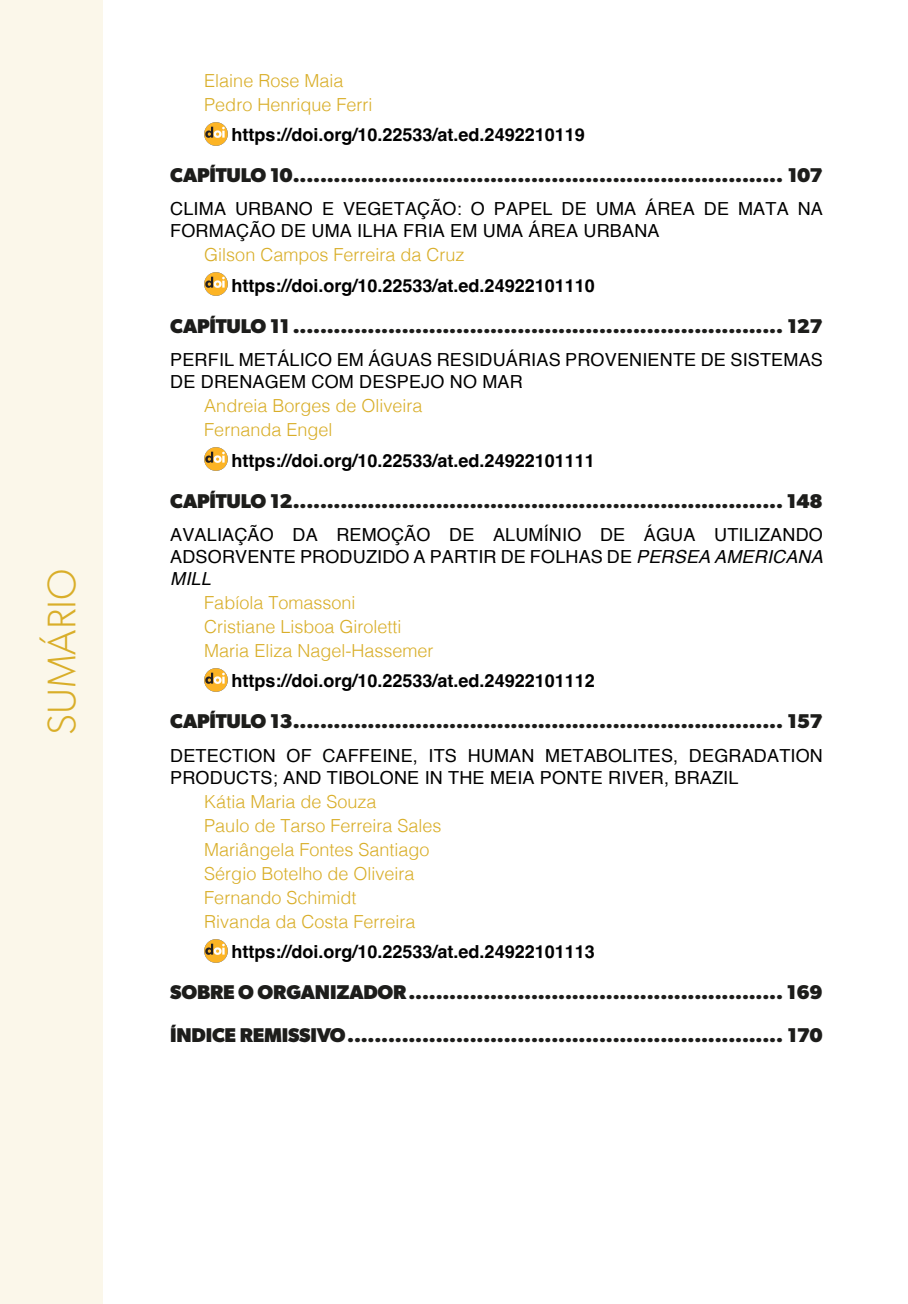
<style>
.page{position:relative;width:908px;height:1304px;background:#fff}
.page>*{position:absolute;margin:0;border:0;box-sizing:border-box;transform-origin:0 0}
.t1{font:300 40px "Gibson";color:#d9ae29}
.t2{font:700 20px/43px "Gibson";letter-spacing:-.01em;color:#1d1d1b}
.t3{font:18px/22px "Helvetica";letter-spacing:.01em;color:#000}
.t4{font:300 18px/24px "Helvetica";color:#d9ae29}
.t5{font:700 18px "Helvetica";color:#000}
.s1{font-style:italic}
</style>
<div class="page">
<div style="left:0;top:0;width:103px;height:1304px;background:#fbf7ea"></div>
<img style="left:204px;top:122px;width:23px;height:23px">
<img style="left:204px;top:273px;width:23px;height:23px">
<img style="left:204px;top:448px;width:23px;height:23px">
<img style="left:204px;top:668px;width:23px;height:23px">
<img style="left:204px;top:939px;width:23px;height:23px">
<h1 class="t1" style="left:37px;top:735px;width:167px;rotate:-90deg">SUMÁRIO</h1>
<p class="t4" style="left:204px;top:67px;width:170px">Elaine Rose Maia<br>Pedro Henrique Ferri</p>
<p class="t5" style="left:231px;top:124px;width:355px">https://doi.org/10.22533/at.ed.2492210119</p>
<p class="t2" style="left:170px;top:153px;width:653px">CAPÍTULO 10........................................................................ 107</p>
<p class="t3" style="left:170px;top:199px;width:653px">CLIMA URBANO E VEGETAÇÃO: O PAPEL DE UMA ÁREA DE MATA NA<br>FORMAÇÃO DE UMA ILHA FRIA EM UMA ÁREA URBANA</p>
<p class="t4" style="left:204px;top:242px;width:262px">Gilson Campos Ferreira da Cruz</p>
<p class="t5" style="left:231px;top:274px;width:365px">https://doi.org/10.22533/at.ed.24922101110</p>
<p class="t2" style="left:170px;top:304px;width:653px">CAPÍTULO 11 ........................................................................ 127</p>
<p class="t3" style="left:170px;top:349px;width:653px">PERFIL METÁLICO EM ÁGUAS RESIDUÁRIAS PROVENIENTE DE SISTEMAS<br>DE DRENAGEM COM DESPEJO NO MAR</p>
<p class="t4" style="left:204px;top:392px;width:220px">Andreia Borges de Oliveira<br>Fernanda Engel</p>
<p class="t5" style="left:231px;top:449px;width:365px">https://doi.org/10.22533/at.ed.24922101111</p>
<p class="t2" style="left:170px;top:479px;width:653px">CAPÍTULO 12........................................................................ 148</p>
<p class="t3" style="left:170px;top:524px;width:653px;text-align:justify">AVALIAÇÃO DA REMOÇÃO DE ALUMÍNIO DE ÁGUA UTILIZANDO ADSORVENTE PRODUZIDO A PARTIR DE FOLHAS DE <span class="s1">PERSEA AMERICANA MILL</span></p>
<p class="t4" style="left:204px;top:589px;width:231px">Fabíola Tomassoni<br>Cristiane Lisboa Giroletti<br>Maria Eliza Nagel-Hassemer</p>
<p class="t5" style="left:231px;top:670px;width:365px">https://doi.org/10.22533/at.ed.24922101112</p>
<p class="t2" style="left:170px;top:699px;width:653px">CAPÍTULO 13........................................................................ 157</p>
<p class="t3" style="left:170px;top:745px;width:654px">DETECTION OF CAFFEINE, ITS HUMAN METABOLITES, DEGRADATION<br>PRODUCTS; AND TIBOLONE IN THE MEIA PONTE RIVER, BRAZIL</p>
<p class="t4" style="left:204px;top:788px;width:239px">Kátia Maria de Souza<br>Paulo de Tarso Ferreira Sales<br>Mariângela Fontes Santiago<br>Sérgio Botelho de Oliveira<br>Fernando Schimidt<br>Rivanda da Costa Ferreira</p>
<p class="t5" style="left:231px;top:941px;width:365px">https://doi.org/10.22533/at.ed.24922101113</p>
<p class="t2" style="left:170px;top:970px;width:653px">SOBRE O ORGANIZADOR....................................................... 169<br>ÍNDICE REMISSIVO................................................................ 170</p>
</div>
